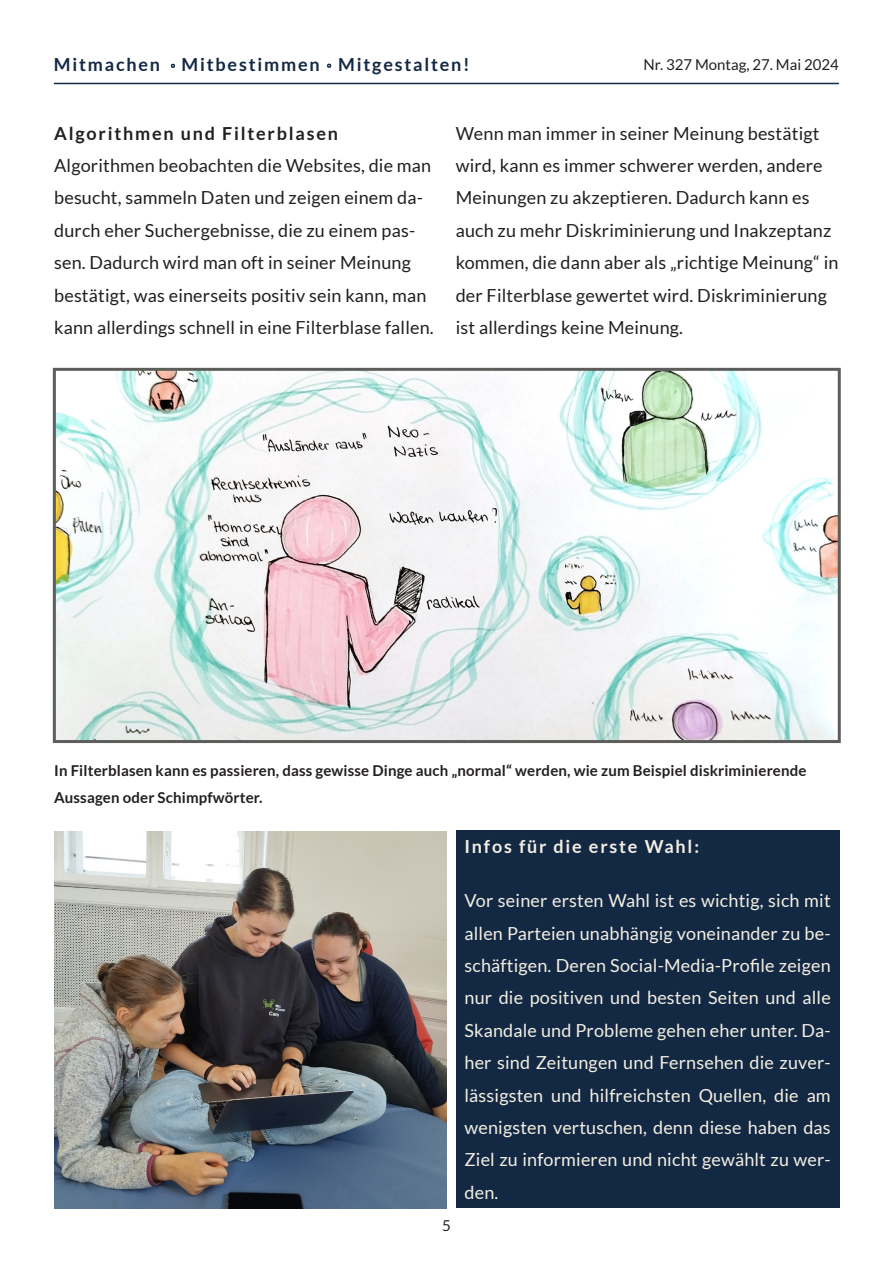
<style>
.page{position:relative;width:893px;height:1263px;background:#fff}
.page>*{position:absolute;margin:0;border:0;box-sizing:border-box;transform-origin:0 0}
.t1{font:18px/32.4px "Lato";letter-spacing:.01em;color:#231f20}
.t2{font:18px/32.4px "Lato";letter-spacing:.01em;color:#f3efe3;text-align:justify}
.t3{font:700 18px "Lato";letter-spacing:.1em;color:#132843}
.t4{font:700 18px "Lato";letter-spacing:.1em;color:#f3efe3}
.t5{font:700 15px/27px "Lato";letter-spacing:.01em;color:#231f20}
.t6{font:15px "Lato";color:#231f20}
.s1{font-weight:700}
</style>
<div class="page">
<hr style="left:54px;top:83px;width:785px;height:1px;background:#132843">
<svg style="left:171px;top:64px;width:4px;height:4px"></svg>
<svg style="left:327px;top:64px;width:4px;height:4px"></svg>
<img style="left:57px;top:372px;width:780px;height:367px">
<div style="left:53px;top:368px;width:788px;height:375px;border:3px solid #5d5e5c"></div>
<img style="left:54px;top:831px;width:393px;height:377px">
<div style="left:456px;top:830px;width:383px;height:377px;background:#132843"></div>
<p class="t3" style="left:54px;top:54px;width:417px">Mitmachen Mitbestimmen Mitgestalten!</p>
<p class="t6" style="left:644px;top:56px;width:197px">Nr. 327 Montag, 27. Mai 2024</p>
<p class="t1" style="left:54px;top:117px;width:381px"><span class="s1">Algorithmen und Filterblasen </span>Algorithmen beobachten die Websites, die man besucht, sammeln Daten und zeigen einem da&shy;durch eher Suchergebnisse, die zu einem pas&shy;sen. Dadurch wird man oft in seiner Meinung bestätigt, was einerseits positiv sein kann, man kann allerdings schnell in eine Filterblase fallen.</p>
<p class="t1" style="left:456px;top:117px;width:384px">Wenn man immer in seiner Meinung bestätigt wird, kann es immer schwerer werden, andere Meinungen zu akzeptieren. Dadurch kann es auch zu mehr Diskriminierung und Inakzeptanz kommen, die dann aber als „richtige Meinung“ in der Filterblase gewertet wird. Diskriminierung ist allerdings keine Meinung.</p>
<p class="t5" style="left:54px;top:757px;width:754px">In Filterblasen kann es passieren, dass gewisse Dinge auch „normal“ werden, wie zum Beispiel diskriminierende<br>Aussagen oder Schimpfwörter.</p>
<p class="t4" style="left:464px;top:836px;width:236px">Infos für die erste Wahl:</p>
<p class="t6" style="left:442px;top:1217px;width:10px">5</p>
<p class="t2" style="left:464px;top:884px;width:368px">Vor seiner ersten Wahl ist es wichtig, sich mit allen Parteien unabhängig voneinander zu be&shy;schäftigen. Deren Social-Media-Profile zeigen nur die positiven und besten Seiten und alle Skandale und Probleme gehen eher unter. Da&shy;her sind Zeitungen und Fernsehen die zuver&shy;lässigsten und hilfreichsten Quellen, die am wenigsten vertuschen, denn diese haben das Ziel zu informieren und nicht gewählt zu wer&shy;den.</p>
</div>
